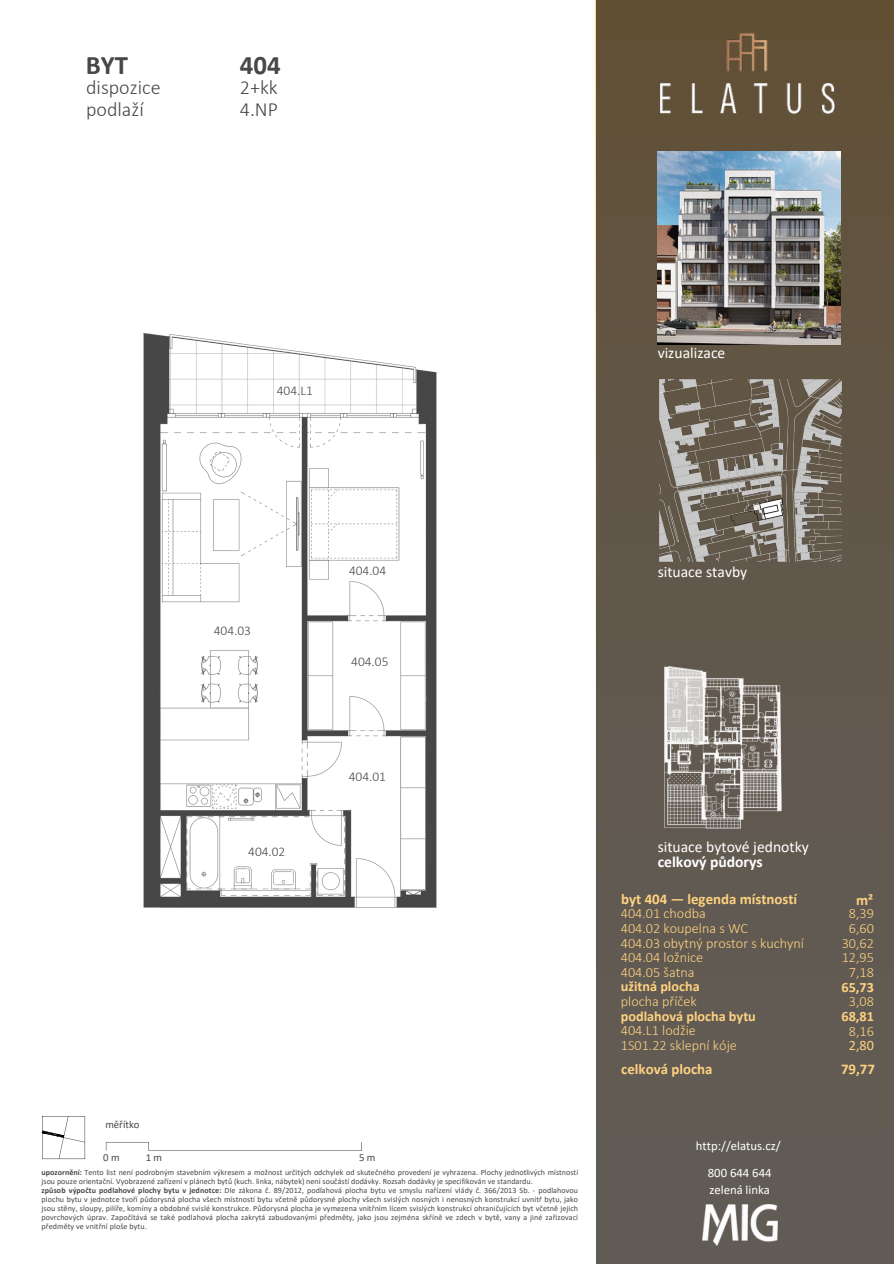
<style>
.page{position:relative;width:894px;height:1264px;background:#fff}
.page>*{position:absolute;margin:0;border:0;box-sizing:border-box;transform-origin:0 0}
.t1{font:700 26.85px "Calibri";color:#474747}
.t2{font:300 20.1px/21.5px "Calibri";color:#474747}
.t3{font:15.6px "Calibri";color:#fff}
.t4{font:700 15.6px "Calibri";color:#fff}
.t5{font:700 14.85px "Calibri";color:#ffd280}
.t6{font:300 14.25px/14.7px "Calibri";color:#ffd280;text-align:center}
.t7{font:700 14.25px "Calibri";color:#ffd280}
.t8{font:14.25px "Calibri";color:#ffd280}
.t9{font:300 13.35px "Calibri";color:#474747}
.t10{font:12.75px "Calibri";color:#fff}
.t11{font:10.65px "Calibri";color:#474747}
.t12{font:8.1px/9px "Calibri";letter-spacing:.005em;color:#474747}
.s1{font-weight:700}
</style>
<div class="page">
<svg style="left:596px;top:0;width:297px;height:1263px;fill:#615a51"></svg>
<svg style="left:42px;top:1116px;width:43px;height:43px"></svg>
<svg style="left:106px;top:1142px;width:256px;height:8px"></svg>
<div style="left:595px;top:14px;width:298px;height:138px;background:#615037"></div>
<img style="left:702px;top:1204px;width:74px;height:41px">
<img style="left:657px;top:152px;width:183px;height:192px">
<img style="left:652px;top:372px;width:196px;height:196px">
<img style="left:652px;top:666px;width:140px;height:168px">
<img style="left:143px;top:333px;width:294px;height:575px">
<img style="left:668px;top:666px;width:35px;height:78px">
<p class="t1" style="left:86px;top:54px;width:44px">BYT</p>
<p class="t1" style="left:240px;top:54px;width:42px">404</p>
<p class="t2" style="left:86px;top:78px;width:76px">dispozice podlaží</p>
<p class="t2" style="left:240px;top:78px;width:40px">2+kk<br>4.NP</p>
<p class="t9" style="left:277px;top:385px;width:38px">404.L1</p>
<p class="t3" style="left:657px;top:347px;width:69px">vizualizace</p>
<p class="t9" style="left:214px;top:624px;width:39px">404.03</p>
<p class="t9" style="left:248px;top:846px;width:39px">404.02</p>
<p class="t9" style="left:349px;top:565px;width:39px">404.04</p>
<p class="t9" style="left:351px;top:655px;width:39px">404.05</p>
<p class="t9" style="left:349px;top:771px;width:39px">404.01</p>
<p class="t11" style="left:105px;top:1120px;width:36px">měřítko</p>
<p class="t11" style="left:103px;top:1152px;width:18px">0m</p>
<p class="t11" style="left:146px;top:1152px;width:18px">1m</p>
<p class="t11" style="left:359px;top:1152px;width:18px">5m</p>
<p class="t12" style="left:42px;top:1168px;width:538px"><span class="s1">upozornění:</span> Tento list není podrobným stavebním výkresem a možnost určitých odchylek od skutečného provedení je vyhrazena. Plochy jednotlivých místností jsou pouze orientační. Vyobrazené zařízení v plánech bytů (kuch. linka, nábytek) není součástí dodávky. Rozsah dodávky je specifikován ve standardu.</p>
<p class="t12" style="left:42px;top:1186px;width:538px;text-align:justify"><span class="s1">způsob výpočtu podlahové plochy bytu v jednotce:</span> Dle zákona č. 89/2012, podlahová plocha bytu ve smyslu nařízení vlády č. 366/2013 Sb. - podlahovou plochu bytu v jednotce tvoří půdorysná plocha všech místností bytu včetně půdorysné plochy všech svislých nosných i nenosných konstrukcí uvnitř bytu, jako jsou stěny, sloupy, pilíře, komíny a obdobné svislé konstrukce. Půdorysná plocha je vymezena vnitřním lícem svislých konstrukcí ohraničujících byt včetně jejich povrchových úprav. Započítává se také podlahová plocha zakrytá zabudovanými předměty, jako jsou zejména skříně ve zdech v bytě, vany a jiné zařizovací předměty ve vnitřní ploše bytu.</p>
<p class="t3" style="left:657px;top:565px;width:91px">situace stavby</p>
<p class="t3" style="left:657px;top:840px;width:153px">situace bytové jednotky</p>
<p class="t4" style="left:657px;top:855px;width:107px">celkový půdorys</p>
<p class="t5" style="left:621px;top:892px;width:177px">byt 404 — legenda místností</p>
<p class="t6" style="left:620px;top:907px;width:86px">404.01 chodba</p>
<p class="t6" style="left:620px;top:922px;width:129px">404.02 koupelna s WC</p>
<p class="t6" style="left:620px;top:936px;width:185px">404.03 obytný prostor s kuchyní</p>
<p class="t6" style="left:620px;top:951px;width:84px">404.04 ložnice</p>
<p class="t6" style="left:620px;top:965px;width:75px">404.05 šatna</p>
<p class="t7" style="left:620px;top:980px;width:80px">užitná plocha</p>
<p class="t6" style="left:620px;top:995px;width:77px">plocha příček</p>
<p class="t7" style="left:620px;top:1010px;width:136px">podlahová plocha bytu</p>
<p class="t6" style="left:620px;top:1024px;width:77px">404.L1 lodžie</p>
<p class="t6" style="left:620px;top:1039px;width:118px">1S01.22 sklepní kóje</p>
<p class="t5" style="left:621px;top:1063px;width:93px">celková plocha</p>
<p class="t10" style="left:695px;top:1140px;width:86px">http://elatus.cz/</p>
<p class="t10" style="left:707px;top:1167px;width:65px">800 644 644</p>
<p class="t10" style="left:709px;top:1184px;width:62px">zelená linka</p>
<p class="t5" style="left:856px;top:893px;width:19px">m²</p>
<p class="t6" style="left:841px;top:907px;width:34px">8,39<br>6,60<br>30,62<br>12,95</p>
<p class="t6" style="left:848px;top:966px;width:27px">7,18</p>
<p class="t7" style="left:841px;top:981px;width:34px">65,73</p>
<p class="t6" style="left:848px;top:995px;width:27px">3,08</p>
<p class="t7" style="left:841px;top:1010px;width:34px">68,81</p>
<p class="t6" style="left:848px;top:1024px;width:27px">8,16</p>
<p class="t8" style="left:848px;top:1039px;width:27px">2,80</p>
<p class="t5" style="left:840px;top:1063px;width:35px">79,77</p>
</div>
